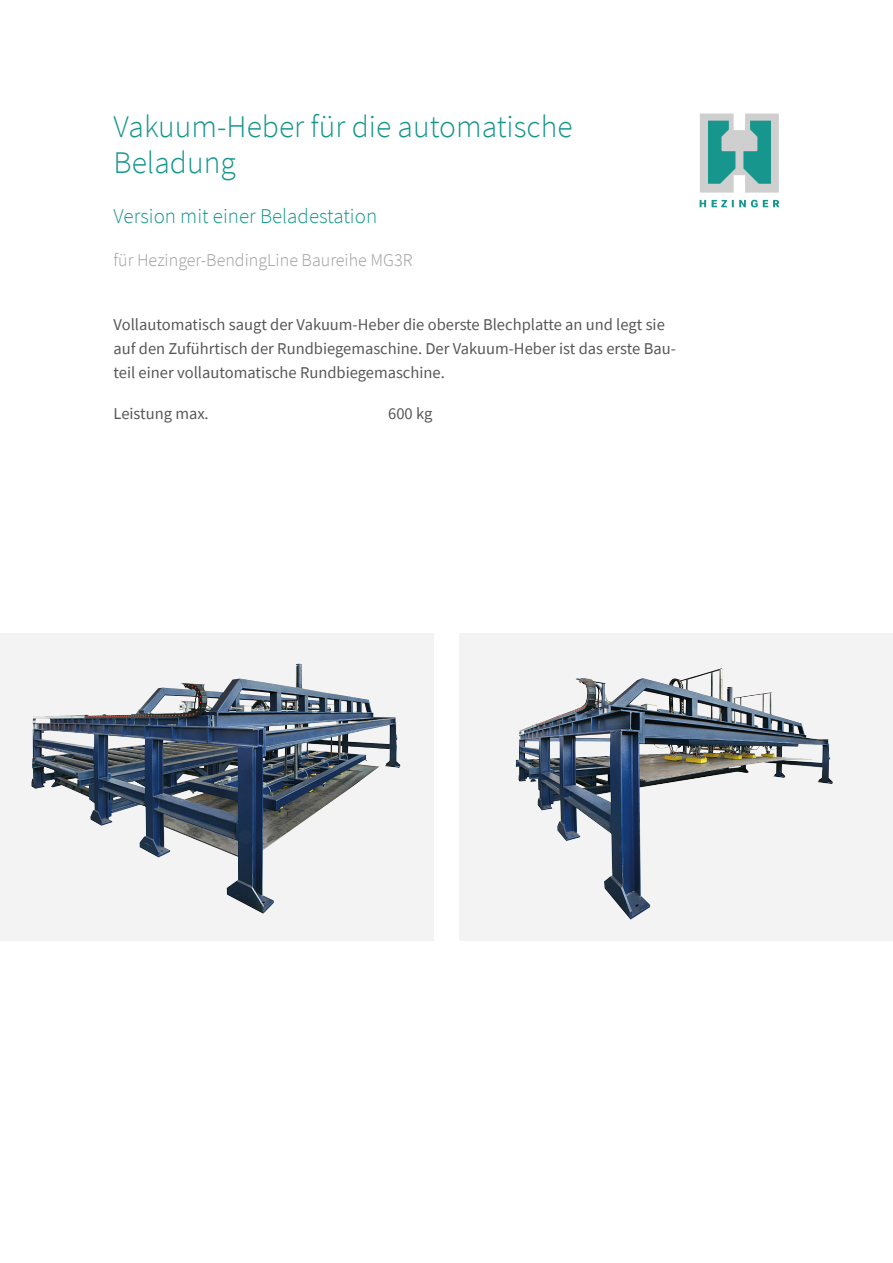
<style>
.page{position:relative;width:893px;height:1263px;background:#fff}
.page>*{position:absolute;margin:0;border:0;box-sizing:border-box;transform-origin:0 0}
.t1{font:300 31.5px/36px "Source Sans Pro";color:#16968d}
.t2{font:300 21px "Source Sans Pro";color:#16968d}
.t3{font:300 18px "Source Sans Pro";color:#9d9d9c}
.t4{font:16.5px/24px "Source Sans Pro";color:#575756}
</style>
<div class="page">
<svg style="left:700px;top:114px;width:79px;height:79px;background:#86bab7"></svg>
<svg style="left:700px;top:200px;width:79px;height:7px"></svg>
<div style="left:0;top:634px;width:434px;height:307px;background:#f3f3f3"></div>
<img style="left:32px;top:664px;width:369px;height:250px">
<div style="left:459px;top:634px;width:433px;height:307px;background:#f3f3f3"></div>
<img style="left:516px;top:668px;width:317px;height:252px">
<h1 class="t1" style="left:114px;top:109px;width:461px">Vakuum-Heber für die automatische<br>Beladung</h1>
<p class="t2" style="left:114px;top:203px;width:265px">Version mit einer Beladestation</p>
<p class="t3" style="left:114px;top:249px;width:301px">für Hezinger-BendingLine Baureihe MG3R</p>
<p class="t4" style="left:114px;top:313px;width:564px">Vollautomatisch saugt der Vakuum-Heber die oberste Blechplatte an und legt sie auf den Zuführtisch der Rundbiegemaschine. Der Vakuum-Heber ist das erste Bau&shy;teil einer vollautomatische Rundbiegemaschine.</p>
<p class="t4" style="left:114px;top:402px;width:97px">Leistung max.</p>
<p class="t4" style="left:388px;top:402px;width:46px">600 kg</p>
</div>
